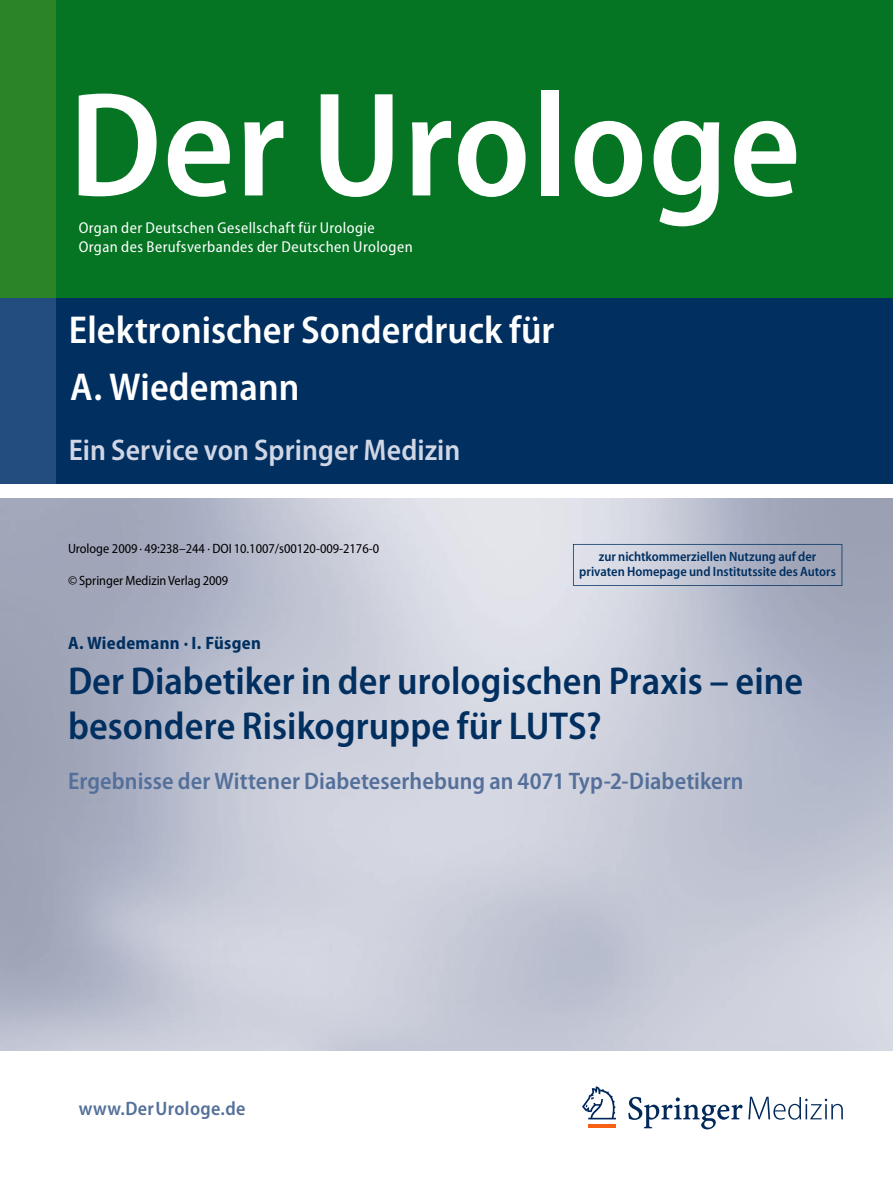
<style>
.page{position:relative;width:893px;height:1178px;background:#fff}
.page>*{position:absolute;margin:0;border:0;box-sizing:border-box;transform-origin:0 0}
.t1{font:600 semi-condensed 150px "Myriad Pro";letter-spacing:.01em;color:#fff}
.t2{font:600 semi-condensed 39px/45px "Myriad Pro";color:#002f60}
.t3{font:600 semi-condensed 39px "Myriad Pro";color:#fff}
.t4{font:600 semi-condensed 30px "Myriad Pro";letter-spacing:.005em;color:#d1d6e5}
.t5{font:600 semi-condensed 24px "Myriad Pro";letter-spacing:.005em;color:#54709a}
.t6{font:600 semi-condensed 19.5px "Myriad Pro";letter-spacing:.02em;color:#54709a}
.t7{font:700 semi-condensed 18px "Myriad Pro";letter-spacing:.015em;color:#002f60}
.t8{font:semi-condensed 15.75px/19.5px "Myriad Pro";letter-spacing:.03em;color:#fff}
.t9{font:semi-condensed 13.5px "Myriad Pro";color:#000}
.t10{font:600 semi-condensed 13.5px/15px "Myriad Pro";color:#002f60;text-align:center}
</style>
<div class="page">
<div style="left:55px;top:298px;width:838px;height:185px;background:#002f60"></div>
<div style="left:0;top:298px;width:55px;height:185px;background:#224d7c"></div>
<img style="left:0;top:498px;width:893px;height:552px">
<svg style="left:573px;top:544px;width:269px;height:42px;background:#b4b9ca"></svg>
<div style="left:55px;top:0;width:838px;height:298px;background:#057523"></div>
<div style="left:0;top:0;width:55px;height:298px;background:#2b8426"></div>
<hr style="left:588px;top:1125px;width:28px;height:3px;background:#f76013">
<svg style="left:582px;top:1086px;width:34px;height:33px"></svg>
<svg style="left:628px;top:1097px;width:215px;height:32px"></svg>
<h1 class="t1" style="left:69px;top:63px;width:734px">Der Urologe</h1>
<p class="t8" style="left:79px;top:218px;width:336px">Organ der Deutschen Gesellschaft für Urologie<br>Organ des Berufsverbandes der Deutschen Urologen</p>
<h2 class="t3" style="left:69px;top:308px;width:487px">Elektronischer Sonderdruck für</h2>
<h2 class="t3" style="left:70px;top:365px;width:231px">A. Wiedemann</h2>
<h3 class="t4" style="left:69px;top:433px;width:393px">Ein Service von Springer Medizin</h3>
<p class="t9" style="left:68px;top:541px;width:313px">Urologe 2009 · 49:238–244 · DOI 10.1007/s00120-009-2176-0</p>
<p class="t9" style="left:68px;top:573px;width:162px">© Springer Medizin Verlag 2009</p>
<p class="t10" style="left:579px;top:549px;width:258px">zur nichtkommerziellen Nutzung auf der privaten Homepage und Institutssite des Autors</p>
<p class="t7" style="left:68px;top:632px;width:194px">A. Wiedemann · I. Füsgen</p>
<h2 class="t2" style="left:68px;top:659px;width:737px">Der Diabetiker in der urologischen Praxis – eine besondere Risikogruppe für LUTS?</h2>
<h3 class="t5" style="left:68px;top:768px;width:677px">Ergebnisse der Wittener Diabeteserhebung an 4071 Typ-2-Diabetikern</h3>
<p class="t6" style="left:79px;top:1098px;width:168px">www.DerUrologe.de</p>
</div>
